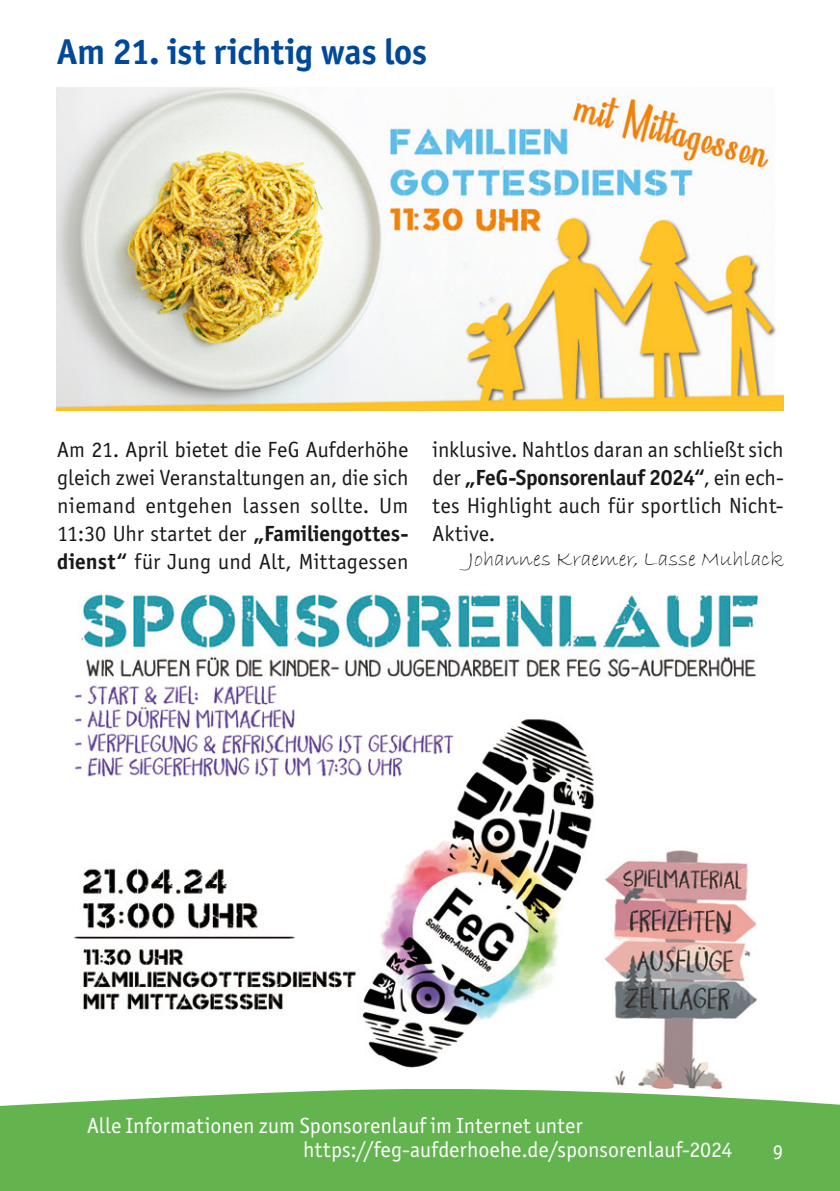
<style>
.page{position:relative;width:840px;height:1191px;background:#fff}
.page>*{position:absolute;margin:0;border:0;box-sizing:border-box;transform-origin:0 0}
.t1{font:700 36px "Officina Sans ITC Pro";letter-spacing:-.01em;color:#00499a}
.t2{font:22px/28px "Officina Sans ITC Pro";letter-spacing:.01em;color:#1b1819;text-align:justify}
.t3{font:22px/24px "Officina Sans ITC Pro";color:#fff}
.t4{font:22px "Bradley Hand ITC";color:#1b1819}
.t5{font:21px "Officina Sans ITC Pro";color:#fff}
.s1{font-weight:700}
</style>
<div class="page">
<div style="left:0;top:1089px;width:839px;height:102px;background:#63b34f"></div>
<img style="left:73px;top:593px;width:685px;height:495px">
<img style="left:57px;top:87px;width:725px;height:323px">
<h1 class="t1" style="left:57px;top:30px;width:371px">Am 21. ist richtig was los</h1>
<p class="t2" style="left:57px;top:435px;width:352px">Am 21. April bietet die FeG Aufderhöhe gleich zwei Veranstaltungen an, die sich niemand entgehen lassen sollte. Um 11:30 Uhr startet der <span class="s1">„Familiengottes&shy;dienst“</span> für Jung und Alt, Mittagessen</p>
<p class="t2" style="left:432px;top:435px;width:352px">inklusive. Nahtlos daran an schließt sich der <span class="s1">„FeG-Sponsorenlauf 2024“</span>, ein ech&shy;tes Highlight auch für sportlich Nicht-Aktive.</p>
<p class="t4" style="left:468px;top:544px;width:317px">Johannes Kraemer, Lasse Muhlack</p>
<p class="t3" style="left:303px;top:1113px;width:430px;text-indent:-216px">Alle Informationen zum Sponsorenlauf im Internet unter https://feg-aufderhoehe.de/sponsorenlauf-2024</p>
<p class="t5" style="left:772px;top:1139px;width:12px">9</p>
</div>
